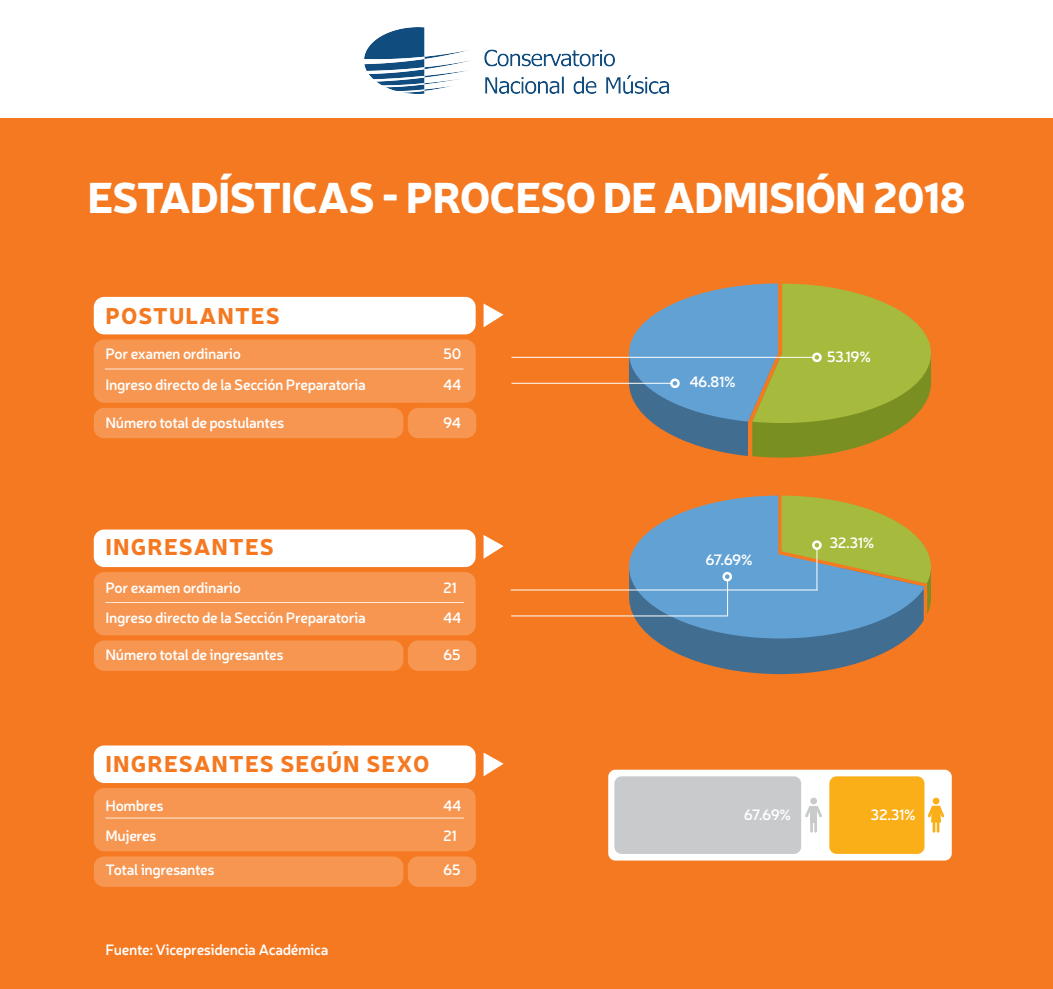
<style>
.page{position:relative;width:1053px;height:989px;background:#fff}
.page>*{position:absolute;margin:0;border:0;box-sizing:border-box;transform-origin:0 0}
.t1{font:900 42.5px "Neris";letter-spacing:-.025em;color:#fff}
.t2{font:900 22.5px "Neris";letter-spacing:.05em;color:#f47921}
.t3{font:600 15px/30px "Neris";letter-spacing:-.025em;color:#fff}
</style>
<div class="page">
<div style="left:0;top:118px;width:1052px;height:870px;background:#f47921"></div>
<svg style="left:629px;top:283px;width:302px;height:174px"></svg>
<svg style="left:629px;top:495px;width:301px;height:179px"></svg>
<div style="left:94px;top:297px;width:381px;height:37px;background:#fff;border-radius:10px"></div>
<div style="left:94px;top:339px;width:381px;height:64px;background:#f69651;border-radius:10px"></div>
<div style="left:94px;top:408px;width:309px;height:30px;background:#f69651;border-radius:10px"></div>
<div style="left:408px;top:408px;width:68px;height:30px;background:#f69651;border-radius:10px"></div>
<hr style="left:105px;top:369px;width:358px;height:1px;background:#fff">
<div style="left:94px;top:529px;width:381px;height:38px;background:#fff;border-radius:10px"></div>
<div style="left:94px;top:572px;width:381px;height:63px;background:#f69651;border-radius:10px"></div>
<div style="left:94px;top:640px;width:309px;height:30px;background:#f69651;border-radius:10px"></div>
<div style="left:408px;top:640px;width:68px;height:30px;background:#f69651;border-radius:10px"></div>
<hr style="left:105px;top:602px;width:359px;height:1px;background:#fff">
<div style="left:94px;top:745px;width:381px;height:38px;background:#fff;border-radius:10px"></div>
<div style="left:94px;top:788px;width:381px;height:63px;background:#f69651;border-radius:10px"></div>
<div style="left:94px;top:856px;width:309px;height:30px;background:#f69651;border-radius:10px"></div>
<div style="left:408px;top:856px;width:68px;height:30px;background:#f69651;border-radius:10px"></div>
<hr style="left:105px;top:817px;width:359px;height:1px;background:#fff">
<hr style="left:511px;top:357px;width:303px;height:1px;background:#fff">
<div style="left:812px;top:352px;width:9px;height:10px;border:2px solid #fff;border-radius:50%"></div>
<hr style="left:511px;top:383px;width:160px;height:1px;background:#fff">
<div style="left:670px;top:378px;width:9px;height:10px;border:2px solid #fff;border-radius:50%"></div>
<hr style="left:510px;top:589px;width:307px;height:1px;background:#fff">
<hr style="left:816px;top:548px;width:1px;height:42px;background:#fff">
<div style="left:812px;top:540px;width:9px;height:10px;border:2px solid #fff;border-radius:50%"></div>
<hr style="left:511px;top:615px;width:216px;height:1px;background:#fff">
<div style="left:722px;top:571px;width:10px;height:10px;border:2px solid #fff;border-radius:50%"></div>
<hr style="left:727px;top:580px;width:1px;height:36px;background:#fff">
<svg style="left:483px;top:303px;width:20px;height:24px"></svg>
<svg style="left:483px;top:535px;width:20px;height:23px"></svg>
<svg style="left:483px;top:752px;width:20px;height:24px"></svg>
<div style="left:608px;top:769px;width:343px;height:91px;background:#fff;border-radius:7px"></div>
<div style="left:614px;top:776px;width:187px;height:77px;background:#c9cacc;border-radius:7px"></div>
<div style="left:829px;top:776px;width:95px;height:77px;background:#faaf18;border-radius:7px"></div>
<svg style="left:932px;top:797px;width:7px;height:7px"></svg>
<svg style="left:927px;top:805px;width:17px;height:27px"></svg>
<div style="left:810px;top:797px;width:7px;height:7px;background:#c9cacc;border-radius:50%"></div>
<svg style="left:805px;top:806px;width:17px;height:26px"></svg>
<div style="left:810px;top:805px;width:7px;height:17px;background:#c9cacc"></div>
<img style="left:364px;top:28px;width:304px;height:65px">
<h1 class="t1" style="left:87px;top:166px;width:880px">ESTADÍSTICAS - PROCESO DE ADMISIÓN 2018</h1>
<h2 class="t2" style="left:106px;top:299px;width:176px">POSTULANTES</h2>
<p class="t3" style="left:106px;top:338px;width:262px">Por examen ordinario<br>Ingreso directo de la Sección Preparatoria</p>
<p class="t3" style="left:106px;top:406px;width:180px">Número total de postulantes</p>
<p class="t3" style="left:443px;top:338px;width:20px">50<br>44</p>
<p class="t3" style="left:443px;top:406px;width:19px">94</p>
<h2 class="t2" style="left:106px;top:530px;width:170px">INGRESANTES</h2>
<p class="t3" style="left:106px;top:572px;width:262px">Por examen ordinario<br>Ingreso directo de la Sección Preparatoria</p>
<p class="t3" style="left:106px;top:639px;width:179px">Número total de ingresantes</p>
<p class="t3" style="left:443px;top:572px;width:20px">21<br>44</p>
<p class="t3" style="left:443px;top:638px;width:19px">65</p>
<h2 class="t2" style="left:106px;top:746px;width:325px">INGRESANTES SEGÚN SEXO</h2>
<p class="t3" style="left:106px;top:789px;width:60px">Hombres<br>Mujeres</p>
<p class="t3" style="left:106px;top:854px;width:111px">Total ingresantes</p>
<p class="t3" style="left:443px;top:789px;width:20px">44<br>21</p>
<p class="t3" style="left:443px;top:853px;width:19px">65</p>
<p class="t3" style="left:106px;top:934px;width:224px">Fuente: Vicepresidencia Académica</p>
<p class="t3" style="left:689px;top:366px;width:48px">46.81%</p>
<p class="t3" style="left:705px;top:544px;width:49px">67.69%</p>
<p class="t3" style="left:826px;top:341px;width:46px">53.19%</p>
<p class="t3" style="left:829px;top:527px;width:46px">32.31%</p>
<p class="t3" style="left:743px;top:798px;width:49px">67.69%</p>
<p class="t3" style="left:870px;top:798px;width:46px">32.31%</p>
</div>
